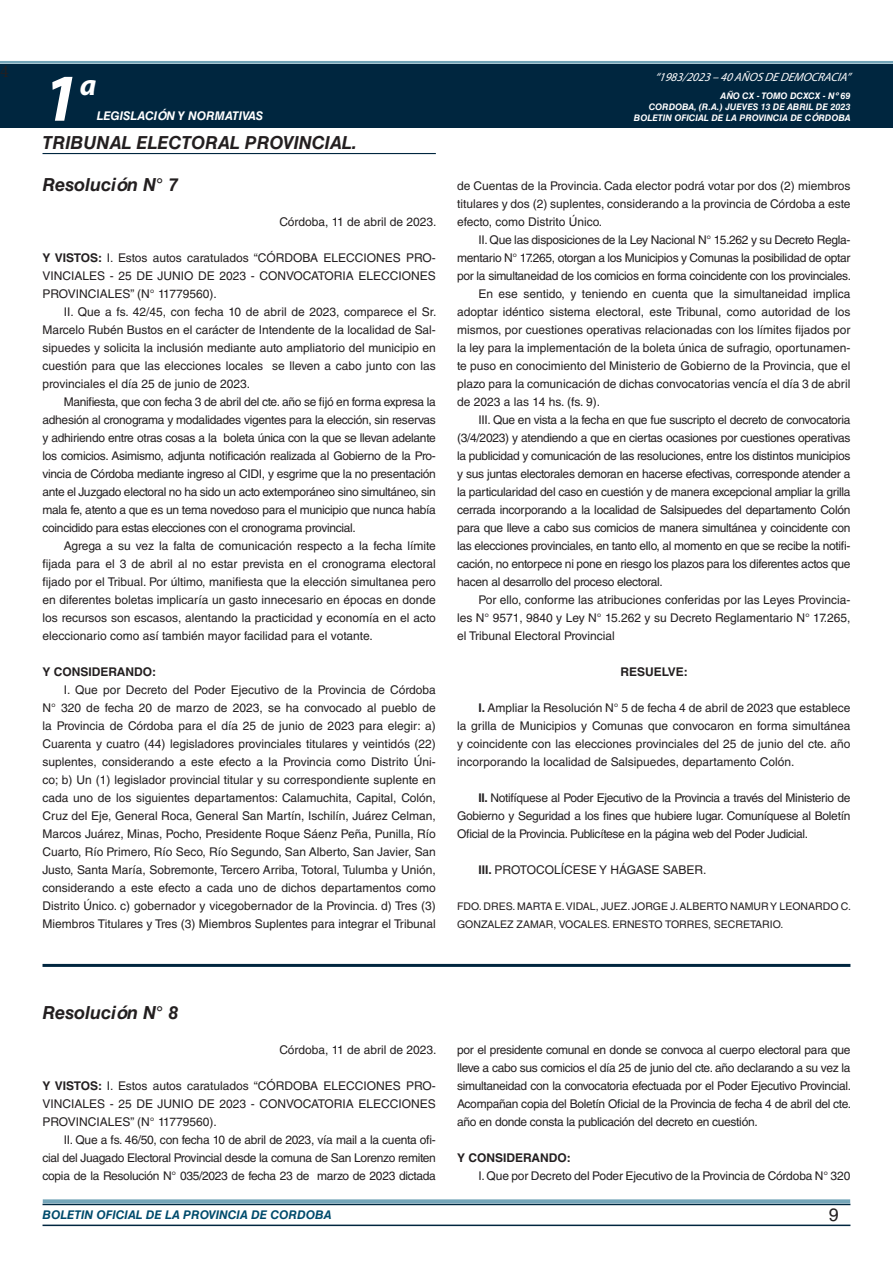
<style>
.page{position:relative;width:893px;height:1263px;background:#fff}
.page>*{position:absolute;margin:0;border:0;box-sizing:border-box;transform-origin:0 0}
.t1{font:italic 700 67.5px "Myriad Pro";color:#fff}
.t2{font:italic 700 30px "Myriad Pro";color:#fff}
.NOMBRE_DE_MINISTERIO{font:italic 700 18px "Helvetica LT Std";color:#231f20}
.t3{font:18px "Minion Pro";color:#231f20}
.t4{font:18px "Helvetica LT Std";color:#231f20}
.TEXTO_BASE{font:12px/18px "Helvetica LT Std";letter-spacing:-.01em;color:#231f20;text-align:justify}
.FECHA{font:12px "Helvetica LT Std";color:#231f20}
.t5{font:italic 700 12px "Helvetica LT Std";color:#004b6c}
.t6{font:italic 12px "Myriad Pro";color:#fff}
.TEXTO_BASE-2{font:700 12px "Helvetica LT Std";color:#231f20}
.t7{font:italic 700 12px "Helvetica LT Std";color:#fff}
.RESUELVE{font:700 12px "Helvetica LT Std";color:#231f20}
.FIRMA{font:10.5px/18px "Helvetica LT Std";color:#231f20}
.t8{font:italic 700 9px/10.8px "Helvetica LT Std";color:#fff;text-align:right}
.s1{font-weight:700}
</style>
<div class="page">
<div style="left:0;top:61px;width:893px;height:6px;background:#fff;opacity:.75"></div>
<div style="left:0;top:64px;width:893px;height:64px;background:#00263f"></div>
<hr style="left:43px;top:1224px;width:807px;height:2px;background:#00263f">
<div style="left:42px;top:1198px;width:809px;height:8px;background:#fff;opacity:.75"></div>
<hr style="left:43px;top:153px;width:393px;height:1px;background:#00263f">
<hr style="left:43px;top:964px;width:807px;height:3px;background:#00263f">
<h3 class="t3" style="left:0;top:59px;width:10px">4</h3>
<h1 class="t1" style="left:43px;top:54px;width:38px">1</h1>
<h2 class="t2" style="left:80px;top:66px;width:18px">a</h2>
<p class="t7" style="left:97px;top:109px;width:168px">LEGISLACIÓN Y NORMATIVAS</p>
<p class="NOMBRE_DE_MINISTERIO" style="left:43px;top:131px;width:316px">TRIBUNAL ELECTORAL PROVINCIAL.</p>
<p class="NOMBRE_DE_MINISTERIO" style="left:43px;top:174px;width:137px">Resolución N° 7</p>
<p class="FECHA" style="left:279px;top:215px;width:159px">Córdoba, 11 de abril de 2023.</p>
<p class="TEXTO_BASE" style="left:43px;top:249px;width:395px"><span class="s1">Y VISTOS:</span> I. Estos autos caratulados “CÓRDOBA ELECCIONES PRO-VINCIALES - 25 DE JUNIO DE 2023 - CONVOCATORIA ELECCIONES PROVINCIALES” (N° 11779560).</p>
<p class="TEXTO_BASE" style="left:43px;top:303px;width:395px;text-indent:21px">II. Que a fs. 42/45, con fecha 10 de abril de 2023, comparece el Sr.<br>Marcelo Rubén Bustos en el carácter de Intendente de la localidad de Sal&shy;sipuedes y solicita la inclusión mediante auto ampliatorio del municipio en cuestión para que las elecciones locales se lleven a cabo junto con las provinciales el día 25 de junio de 2023.</p>
<p class="TEXTO_BASE" style="left:43px;top:393px;width:395px;text-indent:21px">Manifiesta, que con fecha 3 de abril del cte. año se fijó en forma expresa la adhesión al cronograma y modalidades vigentes para la elección, sin reservas y adhiriendo entre otras cosas a la boleta única con la que se llevan adelante los comicios. Asimismo, adjunta notificación realizada al Gobierno de la Pro&shy;vincia de Córdoba mediante ingreso al CIDI, y esgrime que la no presentación ante el Juzgado electoral no ha sido un acto extemporáneo sino simultáneo, sin mala fe, atento a que es un tema novedoso para el municipio que nunca había coincidido para estas elecciones con el cronograma provincial.</p>
<p class="TEXTO_BASE" style="left:43px;top:537px;width:395px;text-indent:21px">Agrega a su vez la falta de comunicación respecto a la fecha límite fijada para el 3 de abril al no estar prevista en el cronograma electoral fijado por el Tribual. Por último, manifiesta que la elección simultanea pero en diferentes boletas implicaría un gasto innecesario en épocas en donde los recursos son escasos, alentando la practicidad y economía en el acto eleccionario como así también mayor facilidad para el votante.</p>
<p class="TEXTO_BASE-2" style="left:43px;top:664px;width:115px">Y CONSIDERANDO:</p>
<p class="TEXTO_BASE" style="left:43px;top:681px;width:395px;text-indent:21px">I. Que por Decreto del Poder Ejecutivo de la Provincia de Córdoba N° 320 de fecha 20 de marzo de 2023, se ha convocado al pueblo de la Provincia de Córdoba para el día 25 de junio de 2023 para elegir: a)<br>Cuarenta y cuatro (44) legisladores provinciales titulares y veintidós (22) suplentes, considerando a este efecto a la Provincia como Distrito Úni&shy;co; b) Un (1) legislador provincial titular y su correspondiente suplente en cada uno de los siguientes departamentos: Calamuchita, Capital, Colón, Cruz del Eje, General Roca, General San Martín, Ischilín, Juárez Celman, Marcos Juárez, Minas, Pocho, Presidente Roque Sáenz Peña, Punilla, Río Cuarto, Río Primero, Río Seco, Río Segundo, San Alberto, San Javier, San Justo, Santa María, Sobremonte, Tercero Arriba, Totoral, Tulumba y Unión, considerando a este efecto a cada uno de dichos departamentos como Distrito Único. c) gobernador y vicegobernador de la Provincia. d) Tres (3)<br>Miembros Titulares y Tres (3) Miembros Suplentes para integrar el Tribunal</p>
<p class="t6" style="left:655px;top:70px;width:197px">“ 1983/2023 – 40 AÑOS DE DEMOCRACIA”</p>
<p class="t8" style="left:634px;top:91px;width:218px">AÑO CX - TOMO DCXCX - Nº 69<br>CORDOBA, (R.A.) JUEVES 13 DE ABRIL DE 2023<br>BOLETIN OFICIAL DE LA PROVINCIA DE CÓRDOBA</p>
<p class="TEXTO_BASE" style="left:457px;top:177px;width:395px">de Cuentas de la Provincia. Cada elector podrá votar por dos (2) miembros titulares y dos (2) suplentes, considerando a la provincia de Córdoba a este efecto, como Distrito Único.</p>
<p class="TEXTO_BASE" style="left:457px;top:231px;width:396px;text-indent:21px">II. Que las disposiciones de la Ley Nacional N° 15.262 y su Decreto Regla&shy;mentario N° 17.265, otorgan a los Municipios y Comunas la posibilidad de optar por la simultaneidad de los comicios en forma coincidente con los provinciales.</p>
<p class="TEXTO_BASE" style="left:457px;top:285px;width:395px;text-indent:21px">En ese sentido, y teniendo en cuenta que la simultaneidad implica adoptar idéntico sistema electoral, este Tribunal, como autoridad de los mismos, por cuestiones operativas relacionadas con los límites fijados por la ley para la implementación de la boleta única de sufragio, oportunamen&shy;te puso en conocimiento del Ministerio de Gobierno de la Provincia, que el plazo para la comunicación de dichas convocatorias vencía el día 3 de abril de 2023 a las 14 hs. (fs. 9).</p>
<p class="TEXTO_BASE" style="left:457px;top:411px;width:395px;text-indent:21px">III. Que en vista a la fecha en que fue suscripto el decreto de convocatoria (3/4/2023) y atendiendo a que en ciertas ocasiones por cuestiones operativas la publicidad y comunicación de las resoluciones, entre los distintos municipios y sus juntas electorales demoran en hacerse efectivas, corresponde atender a la particularidad del caso en cuestión y de manera excepcional ampliar la grilla cerrada incorporando a la localidad de Salsipuedes del departamento Colón para que lleve a cabo sus comicios de manera simultánea y coincidente con las elecciones provinciales, en tanto ello, al momento en que se recibe la notifi&shy;cación, no entorpece ni pone en riesgo los plazos para los diferentes actos que hacen al desarrollo del proceso electoral.</p>
<p class="TEXTO_BASE" style="left:457px;top:591px;width:395px;text-indent:21px">Por ello, conforme las atribuciones conferidas por las Leyes Provincia&shy;les N° 9571, 9840 y Ley N° 15.262 y su Decreto Reglamentario N° 17.265, el Tribunal Electoral Provincial</p>
<p class="RESUELVE" style="left:620px;top:664px;width:69px">RESUELVE:</p>
<p class="TEXTO_BASE" style="left:457px;top:699px;width:395px;text-indent:21px"><span class="s1">I.</span> Ampliar la Resolución N° 5 de fecha 4 de abril de 2023 que establece la grilla de Municipios y Comunas que convocaron en forma simultánea y coincidente con las elecciones provinciales del 25 de junio del cte. año incorporando la localidad de Salsipuedes, departamento Colón.</p>
<p class="TEXTO_BASE" style="left:457px;top:789px;width:395px;text-indent:21px"><span class="s1">II.</span> Notifíquese al Poder Ejecutivo de la Provincia a través del Ministerio de Gobierno y Seguridad a los fines que hubiere lugar. Comuníquese al Boletín Oficial de la Provincia. Publicítese en la página web del Poder Judicial.</p>
<p class="TEXTO_BASE" style="left:478px;top:861px;width:230px"><span class="s1">III.</span> PROTOCOLÍCESE Y HÁGASE SABER.</p>
<p class="FIRMA" style="left:457px;top:897px;width:395px">FDO. DRES. MARTA E. VIDAL, JUEZ. JORGE J. ALBERTO NAMUR Y LEONARDO C.<br>GONZALEZ ZAMAR, VOCALES. ERNESTO TORRES, SECRETARIO.</p>
<p class="NOMBRE_DE_MINISTERIO" style="left:43px;top:1002px;width:137px">Resolución N° 8</p>
<p class="FECHA" style="left:279px;top:1043px;width:159px">Córdoba, 11 de abril de 2023.</p>
<p class="TEXTO_BASE" style="left:43px;top:1077px;width:395px"><span class="s1">Y VISTOS:</span> I. Estos autos caratulados “CÓRDOBA ELECCIONES PRO-VINCIALES - 25 DE JUNIO DE 2023 - CONVOCATORIA ELECCIONES PROVINCIALES” (N° 11779560).</p>
<p class="TEXTO_BASE" style="left:43px;top:1131px;width:395px;text-indent:21px">II. Que a fs. 46/50, con fecha 10 de abril de 2023, vía mail a la cuenta ofi&shy;cial del Juagado Electoral Provincial desde la comuna de San Lorenzo remiten copia de la Resolución N° 035/2023 de fecha 23 de marzo de 2023 dictada</p>
<p class="TEXTO_BASE" style="left:457px;top:1041px;width:396px">por el presidente comunal en donde se convoca al cuerpo electoral para que lleve a cabo sus comicios el día 25 de junio del cte. año declarando a su vez la simultaneidad con la convocatoria efectuada por el Poder Ejecutivo Provincial.<br>Acompañan copia del Boletín Oficial de la Provincia de fecha 4 de abril del cte. año en donde consta la publicación del decreto en cuestión.</p>
<p class="TEXTO_BASE-2" style="left:457px;top:1150px;width:115px">Y CONSIDERANDO:</p>
<p class="TEXTO_BASE" style="left:478px;top:1167px;width:374px">I. Que por Decreto del Poder Ejecutivo de la Provincia de Córdoba N° 320</p>
<p class="t5" style="left:43px;top:1208px;width:290px">BOLETIN OFICIAL DE LA PROVINCIA DE CORDOBA</p>
<h3 class="t4" style="left:829px;top:1204px;width:12px">9</h3>
</div>
